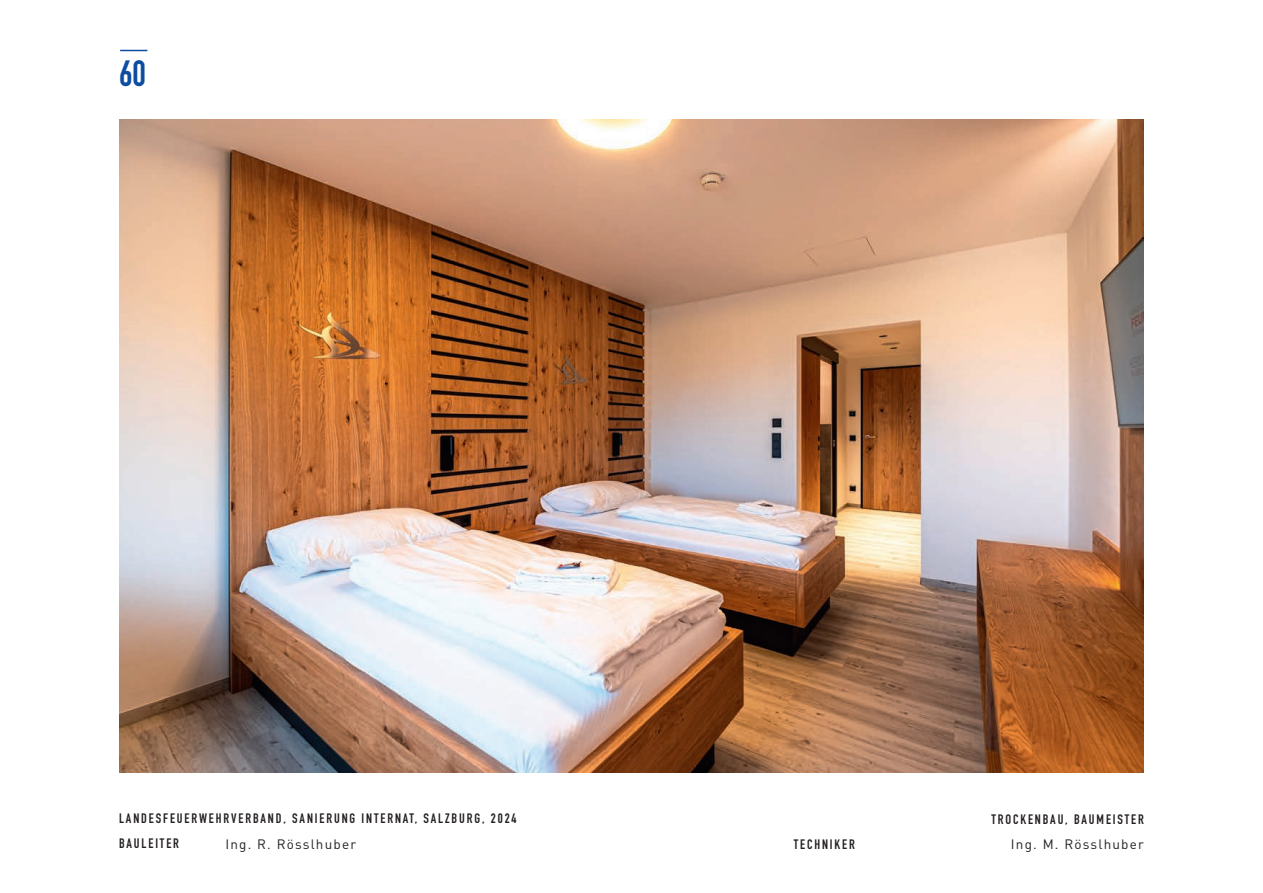
<style>
.page{position:relative;width:1263px;height:893px;background:#fff}
.page>*{position:absolute;margin:0;border:0;box-sizing:border-box;transform-origin:0 0}
.t1{font:700 36px "DIN Condensed";color:#0d4da1}
.t2{font:700 13.5px "DIN Condensed";letter-spacing:.14em;color:#231f20}
.t3{font:13.5px "DIN Pro";letter-spacing:.09em;color:#231f20}
</style>
<div class="page">
<svg style="left:120px;top:50px;width:27px;height:1px"></svg>
<img style="left:119px;top:119px;width:1025px;height:654px">
<h1 class="t1" style="left:119px;top:49px;width:28px">60</h1>
<p class="t2" style="left:119px;top:809px;width:399px">LANDESFEUERWEHRVERBAND, SANIERUNG INTERNAT, SALZBURG, 2024</p>
<p class="t2" style="left:991px;top:810px;width:154px">TROCKENBAU, BAUMEISTER</p>
<p class="t2" style="left:119px;top:834px;width:61px">BAULEITER</p>
<p class="t3" style="left:225px;top:835px;width:132px">Ing. R. Rösslhuber</p>
<p class="t2" style="left:794px;top:835px;width:63px">TECHNIKER</p>
<p class="t3" style="left:1011px;top:835px;width:134px">Ing. M. Rösslhuber</p>
</div>
